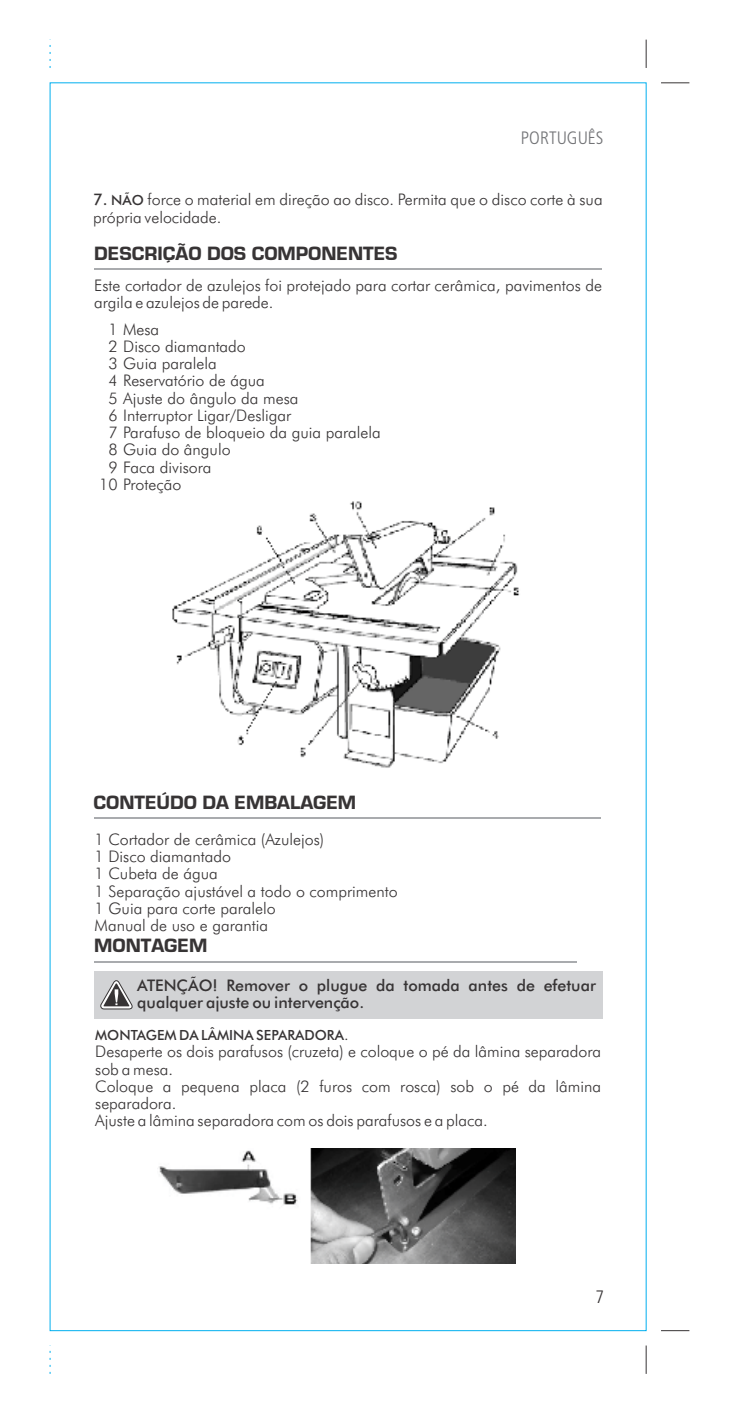
<style>
.page{position:relative;width:738px;height:1418px;background:#fff}
.page>*{position:absolute;margin:0;border:0;box-sizing:border-box;transform-origin:0 0}
.t1{font:900 20px "Eurostile";color:#373435}
.t2{font:300 condensed 18px "Frutiger";color:#727376}
.t3{font:300 condensed 18px "Frutiger";color:#373435}
.t4{font:300 16px/17.2px "Futura BT";color:#373435}
.t5{font:500 16px/17.2px "Futura BT";color:#373435}
.t6{font:500 14px "Futura BT";color:#373435}
.s1{font-weight:500}
.s2{font-weight:500;font-size:14px}
.s3{font-weight:300;font-size:16px}
</style>
<div class="page">
<svg style="left:645px;top:40px;width:1px;height:28px"></svg>
<svg style="left:645px;top:1345px;width:1px;height:28px"></svg>
<svg style="left:661px;top:82px;width:27px;height:1px"></svg>
<svg style="left:661px;top:1330px;width:27px;height:1px"></svg>
<svg style="left:50px;top:1345px;width:1px;height:28px"></svg>
<hr style="left:94px;top:268px;width:506px;height:2px;background:#a9abae">
<div style="left:94px;top:970px;width:508px;height:48px;background:#d2d3d5"></div>
<svg style="left:100px;top:980px;width:33px;height:29px"></svg>
<hr style="left:95px;top:817px;width:505px;height:2px;background:#a9abae">
<hr style="left:95px;top:960px;width:482px;height:2px;background:#a9abae">
<img style="left:172px;top:501px;width:348px;height:267px">
<img style="left:159px;top:1148px;width:356px;height:115px">
<p class="t2" style="left:520px;top:128px;width:84px">PORTUGUÊS</p>
<p class="t4" style="left:93px;top:193px;width:511px"><span class="s1">7.</span> <span class="s2">NÃO</span> force o material em direção ao disco. Permita que o disco corte à sua própria velocidade.</p>
<p class="t1" style="left:94px;top:242px;width:304px">DESCRIÇÃO DOS COMPONENTES</p>
<p class="t4" style="left:94px;top:278px;width:509px">Este cortador de azulejos foi protejado para cortar cerâmica, pavimentos de argila e azulejos de parede.</p>
<p class="t4" style="left:108px;top:322px;width:52px">1 Mesa</p>
<p class="t4" style="left:108px;top:339px;width:139px">2 Disco diamantado</p>
<p class="t4" style="left:108px;top:356px;width:110px">3 Guia paralela</p>
<p class="t4" style="left:108px;top:373px;width:158px">4 Reservatório de água</p>
<p class="t4" style="left:108px;top:391px;width:191px">5 Ajuste do ângulo da mesa</p>
<p class="t4" style="left:108px;top:408px;width:184px">6 Interruptor Ligar/Desligar</p>
<p class="t4" style="left:108px;top:425px;width:273px">7 Parafuso de bloqueio da guia paralela</p>
<p class="t4" style="left:108px;top:442px;width:123px">8 Guia do ângulo</p>
<p class="t4" style="left:108px;top:460px;width:104px">9 Faca divisora</p>
<p class="t4" style="left:99px;top:477px;width:84px">10 Proteção</p>
<p class="t1" style="left:93px;top:791px;width:264px">CONTEÚDO DA EMBALAGEM</p>
<p class="t4" style="left:95px;top:832px;width:304px">1 Cortador de cerâmica (Azulejos)<br>1 Disco diamantado<br>1 Cubeta de água<br>1 Separação ajustável a todo o comprimento<br>1 Guia para corte paralelo<br>Manual de uso e garantia</p>
<p class="t1" style="left:94px;top:933px;width:114px">MONTAGEM</p>
<p class="t5" style="left:137px;top:977px;width:459px">ATENÇÃO! Remover o plugue da tomada antes de efetuar qualquer ajuste ou intervenção.</p>
<p class="t6" style="left:95px;top:1029px;width:255px">MONTAGEM DA LÂMINA SEPARADORA<span class="s3">.</span></p>
<p class="t4" style="left:95px;top:1044px;width:507px">Desaperte os dois parafusos (cruzeta) e coloque o pé da lâmina separadora sob a mesa.<br>Coloque a pequena placa (2 furos com rosca) sob o pé da lâmina separadora.<br>Ajuste a lâmina separadora com os dois parafusos e a placa.</p>
<p class="t3" style="left:595px;top:1287px;width:10px">7</p>
</div>
